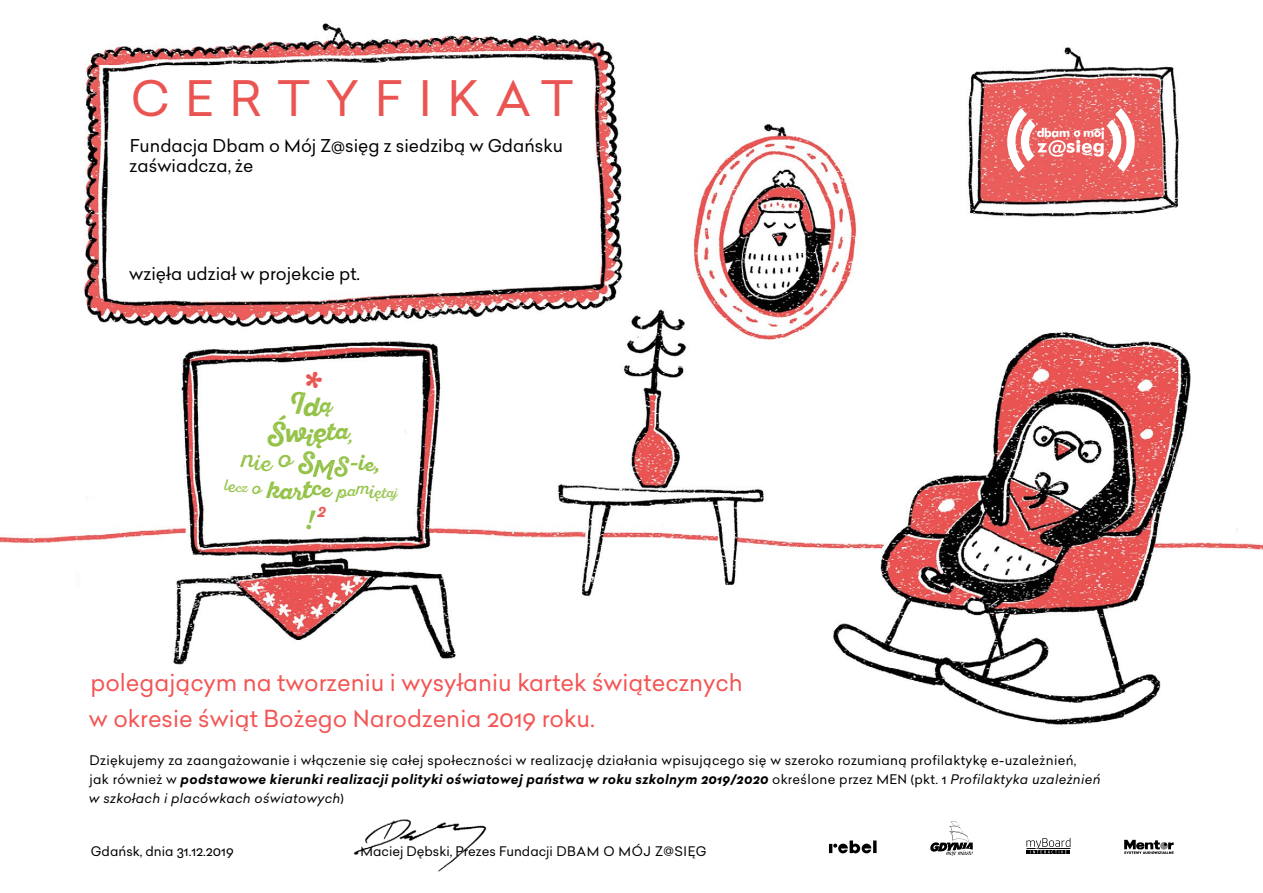
<style>
.page{position:relative;width:1263px;height:893px;background:#fff}
.page>*{position:absolute;margin:0;border:0;box-sizing:border-box;transform-origin:0 0}
.t1{font:47.85px "Celias";letter-spacing:.33em;color:#ea5451}
.t2{font:700 26.25px/28.8px "Sant Elia Rough";color:#93c246;text-align:center}
.t3{font:23.1px/36px "Celias";color:#f35554}
.t4{font:21px "Sant Elia Rough";color:#93c246}
.t5{font:17.25px/20.1px "Celias";color:#000}
.t6{font:15.15px "Sant Elia Rough";color:#93c246}
.t7{font:700 14.25px "Sant Elia Rough";color:#ea5452}
.t8{font:12.9px/18.8px "Celias";letter-spacing:.025em;color:#000}
.t9{font:12.9px "Celias";color:#000}
.s1{font-size:19.05px}
.s2{font-size:24.6px}
.s3{font-size:21.45px}
.s4{font-size:14.25px}
.s5{font-size:24.3px}
.s6{font-size:24.15px}
.s7{font-weight:700;font-size:24.15px}
.s8{font-weight:700;font-size:21.45px}
.s9{font-weight:700;font-size:20.7px}
.s10{font-weight:700;font-size:17.55px}
.s11{font-size:11.55px}
.s12{font-size:16.35px}
.s13{font-weight:700;font-size:23.4px}
.s14{font-weight:700;font-size:21px}
.s15{font-weight:700;font-size:25.05px}
.s16{font-weight:700;font-size:19.5px}
.s17{font-weight:700;font-size:18.3px}
.s18{font-size:17.55px}
.s19{font-size:17.85px}
.s20{font-weight:700;font-style:italic}
.s21{font-style:italic}
</style>
<div class="page">
<img style="left:0;top:23px;width:1263px;height:831px">
<svg style="left:1007px;top:108px;width:128px;height:64px"></svg>
<svg style="left:313px;top:460px;width:22px;height:20px"></svg>
<svg style="left:829px;top:840px;width:47px;height:13px"></svg>
<svg style="left:930px;top:821px;width:43px;height:35px"></svg>
<svg style="left:1124px;top:840px;width:50px;height:14px"></svg>
<svg style="left:1026px;top:853px;width:44px;height:1px"></svg>
<svg style="left:1026px;top:838px;width:44px;height:15px"></svg>
<img style="left:337px;top:816px;width:172px;height:56px">
<h1 class="t1" style="left:131px;top:65px;width:444px">CERTYFIKAT</h1>
<h3 class="t5" style="left:130px;top:135px;width:435px">Fundacja Dbam o Mój Z@sięg z siedzibą w Gdańsku zaświadcza, że</h3>
<h3 class="t5" style="left:129px;top:263px;width:232px">wzięła udział w projekcie pt.</h3>
<h2 class="t2" style="left:268px;top:390px;width:86px"><sup>*</sup>Id<span class="s1">ą<br></span>Św<sub>i</sub>ę<span class="s2">t</span><span class="s3">a</span><span class="s4">,</span></h2>
<h3 class="t4" style="left:241px;top:451px;width:141px"><span class="s5">n</span>ie <span class="s6">o</span> <span class="s7">S</span> <span class="s8">S</span><span class="s9">-i</span><span class="s10">e,</span></h3>
<p class="t6" style="left:224px;top:477px;width:174px">le<span class="s11">cz</span> <span class="s12">o</span> <span class="s13">k</span><span class="s14">ar</span><span class="s15">t</span><span class="s16">c</span><span class="s17">e</span> <span class="s18">p</span><sub>a</sub><span class="s12">m</span><span class="s19">i</span><sub>ę</sub>t<sub>aj</sub></p>
<h2 class="t2" style="left:307px;top:506px;width:9px">!</h2>
<p class="t7" style="left:317px;top:503px;width:10px">2</p>
<h3 class="t3" style="left:89px;top:664px;width:655px">polegającym na tworzeniu i wysyłaniu kartek świątecznych w okresie świąt Bożego Narodzenia 2019 roku.</h3>
<p class="t8" style="left:89px;top:751px;width:1013px">Dziękujemy za zaangażowanie i włączenie się całej społeczności w realizację działania wpisującego się w szeroko rozumianą profilaktykę e-uzależnień,<br>jak również w <span class="s20">podstawowe kierunki realizacji polityki oświatowej państwa w roku szkolnym 2019/2020</span> określone przez MEN (pkt. 1 <span class="s21">Profilaktyka uzależnień w szkołach i placówkach oświatowych</span>)</p>
<p class="t9" style="left:91px;top:842px;width:144px">Gdańsk, dnia 31.12.2019</p>
<p class="t9" style="left:360px;top:842px;width:348px">Maciej Dębski, Prezes Fundacji DBAM O MÓJ Z@SIĘG</p>
</div>
